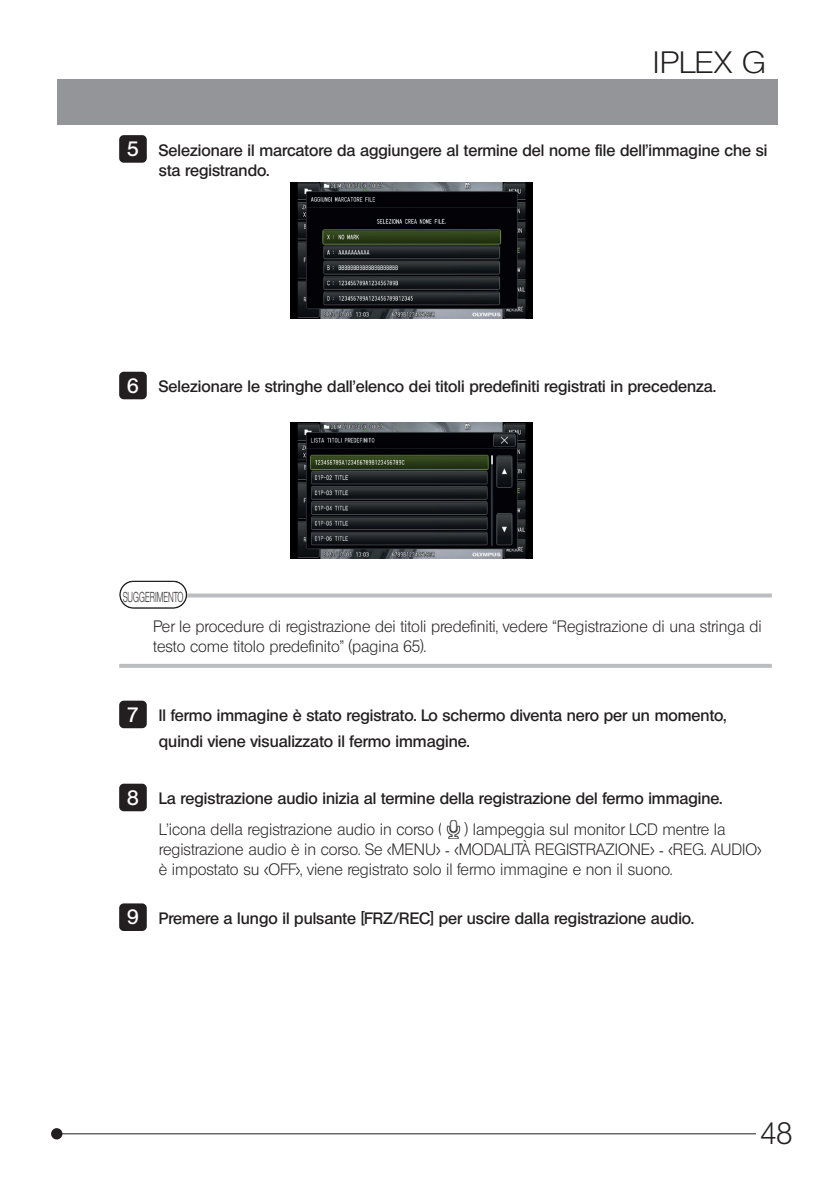
<style>
.page{position:relative;width:840px;height:1191px;background:#fff}
.page>*{position:absolute;margin:0;border:0;box-sizing:border-box;transform-origin:0 0}
.t1{font:30px "Olympus Leicht Normal";color:#231f20;scale:1.1 1}
.t2{font:30px "Olympus Leicht Normal";color:#231f20}
.t3{font:20.2px "Olympus Leicht Halbfett";color:#fff}
.t4{font:16px/26px "Olympus Leicht Halbfett";color:#231f20}
.t5{font:16px/20px "Olympus Leicht Normal";color:#231f20}
.t6{font:14px "Olympus Leicht Normal";color:#231f20;scale:.58 1}
.s1{font-size:20.2px;color:#fff}
.s2{font-family:"Times New Roman";font-size:14px}
</style>
<div class="page">
<div style="left:51px;top:1128px;width:11px;height:11px;background:#231f20;border-radius:50%"></div>
<hr style="left:57px;top:1133px;width:698px;height:1px;background:#231f20">
<div style="left:57px;top:79px;width:720px;height:46px;background:#939598"></div>
<img style="left:446px;top:820px;width:15px;height:19px">
<div style="left:119px;top:700px;width:28px;height:28px;background:#231f20;border-radius:5px"></div>
<div style="left:119px;top:783px;width:28px;height:28px;background:#231f20;border-radius:5px"></div>
<div style="left:119px;top:903px;width:28px;height:28px;background:#231f20;border-radius:5px"></div>
<div style="left:119px;top:135px;width:28px;height:28px;background:#231f20;border-radius:5px"></div>
<img style="left:290px;top:182px;width:242px;height:136px">
<div style="left:119px;top:372px;width:28px;height:27px;background:#231f20;border-radius:5px"></div>
<img style="left:290px;top:422px;width:242px;height:136px">
<svg style="left:187px;top:593px;width:584px;height:4px;background:#c4c5c7"></svg>
<hr style="left:119px;top:664px;width:652px;height:4px;background:#bcbdc0">
<div style="left:119px;top:580px;width:68px;height:29px;border:2px solid #231f20;border-radius:13px"></div>
<h1 class="t1" style="left:652px;top:45px;width:104px">IPLEX G</h1>
<p class="t3" style="left:127px;top:137px;width:13px">5</p>
<p class="t4" style="left:159px;top:140px;width:609px;line-height:20px">Selezionare il marcatore da aggiungere al termine del nome file dell'immagine che si sta registrando.</p>
<p class="t4" style="left:127px;top:373px;width:589px"><span class="s1">6</span> Selezionare le stringhe dall'elenco dei titoli predefiniti registrati in precedenza.</p>
<p class="t6" style="left:123px;top:588px;width:105px">SUGGERIMENTO</p>
<p class="t5" style="left:153px;top:616px;width:609px">Per le procedure di registrazione dei titoli predefiniti, vedere “Registrazione di una stringa di testo come titolo predefinito” (pagina 65).</p>
<p class="t3" style="left:127px;top:702px;width:13px">7</p>
<p class="t3" style="left:127px;top:785px;width:13px">8</p>
<p class="t3" style="left:127px;top:905px;width:13px">9</p>
<p class="t4" style="left:159px;top:702px;width:568px">Il fermo immagine è stato registrato. Lo schermo diventa nero per un momento, quindi viene visualizzato il fermo immagine.</p>
<p class="t4" style="left:159px;top:785px;width:564px">La registrazione audio inizia al termine della registrazione del fermo immagine.</p>
<p class="t5" style="left:159px;top:820px;width:284px">L'icona della registrazione audio in corso (</p>
<p class="t5" style="left:159px;top:819px;width:603px;text-indent:305px">) lampeggia sul monitor LCD mentre la registrazione audio è in corso. Se &lt;MENU&gt; <span class="s2">-</span> &lt;MODALITÀ REGISTRAZIONE&gt; <span class="s2">-</span> &lt;REG. AUDIO&gt; è impostato su &lt;OFF&gt;, viene registrato solo il fermo immagine e non il suono.</p>
<p class="t4" style="left:159px;top:905px;width:536px">Premere a lungo il pulsante [FRZ/REC] per uscire dalla registrazione audio.</p>
<h1 class="t2" style="left:760px;top:1115px;width:33px">48</h1>
</div>
